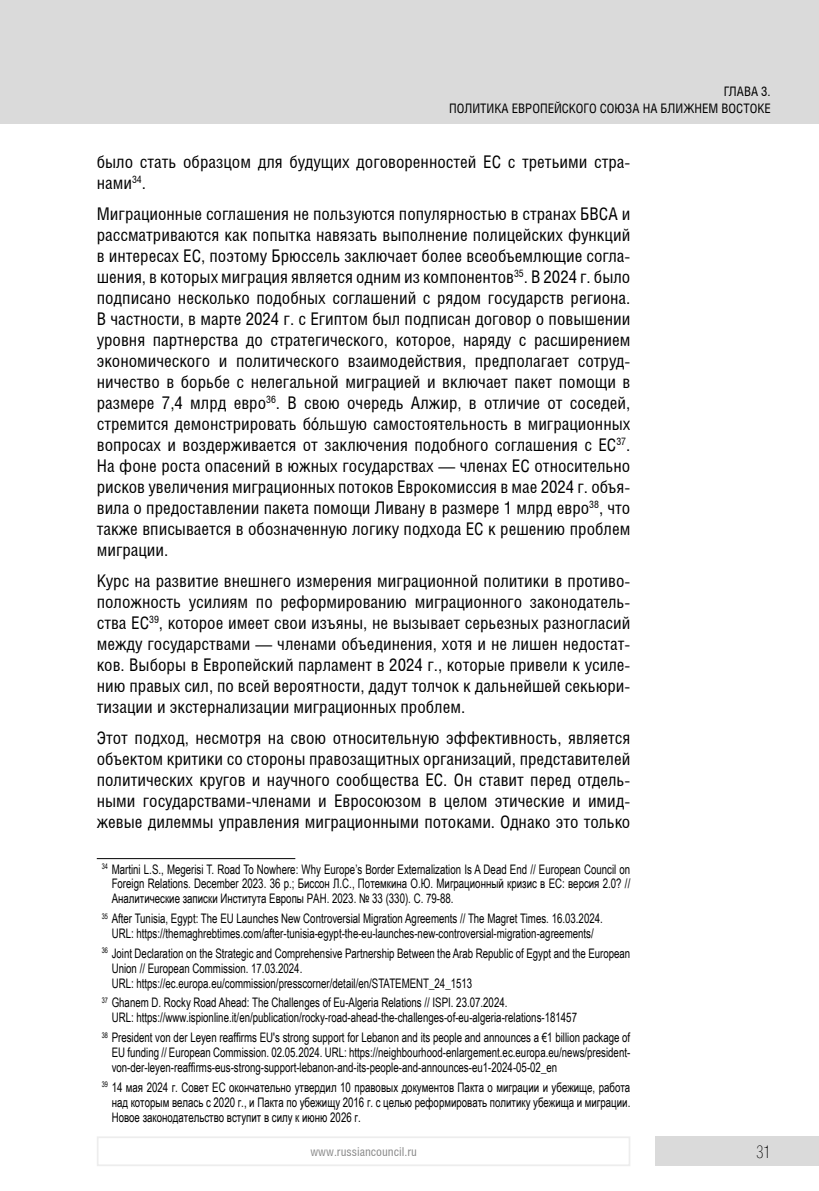
<style>
.page{position:relative;width:819px;height:1191px;background:#fff}
.page>*{position:absolute;margin:0;border:0;box-sizing:border-box;transform-origin:0 0}
.Основной_текст{font:17.5px/21px "Helios Cond";color:#000;text-align:justify}
.t1{font:17.5px "Helios Cond Thin C";color:#000}
.Сноска_с_чертой{font:13.12px/14.9px "Arial Narrow";color:#000;text-align:justify;scale:.9 1}
.Сноска_http__копия{font:13.12px "Arial Narrow";color:#000;scale:.9 1}
.Kolontitul_X_X{font:13.12px/17.5px "Helios Cond";color:#000;text-align:right}
.t2{font:12.25px "Helios Cond";color:#878787}
.s1{font-family:"Arial Narrow"}
</style>
<div class="page">
<div style="left:0;top:0;width:819px;height:124px;background:#dadada"></div>
<div style="left:655px;top:1136px;width:164px;height:30px;background:#dadada"></div>
<div style="left:97px;top:1136px;width:533px;height:30px;border:2px solid #ededed"></div>
<hr style="left:97px;top:858px;width:198px;height:1px;background:#000">
<p class="Kolontitul_X_X" style="left:449px;top:82px;width:323px">ГЛАВА 3.<br>ПОЛИТИКА ЕВРОПЕЙСКОГО СОЮЗА НА БЛИЖНЕМ ВОСТОКЕ</p>
<p class="Основной_текст" style="left:97px;top:151px;width:535px">было стать образцом для будущих договоренностей ЕС с третьими стра&shy;нами<sup>34</sup>.</p>
<p class="Основной_текст" style="left:97px;top:203px;width:535px">Миграционные соглашения не пользуются популярностью в странах БВСА и рассматриваются как попытка навязать выполнение полицейских функций в интересах ЕС, поэтому Брюссель заключает более всеобъемлющие согла&shy;шения, в которых миграция является одним из компонентов<sup>35</sup>. В 2024 г. было подписано несколько подобных соглашений с рядом государств региона.<br>В частности, в марте 2024 г. с Египтом был подписан договор о повышении уровня партнерства до стратегического, которое, наряду с расширением экономического и политического взаимодействия, предполагает сотруд&shy;ничество в борьбе с нелегальной миграцией и включает пакет помощи в размере 7,4 млрд евро<sup>36</sup>. В свою очередь Алжир, в отличие от соседей, стремится демонстрировать б<span class="s1">ó</span>льшую самостоятельность в миграционных вопросах и воздерживается от заключения подобного соглашения с ЕС<sup>37</sup>.<br>На фоне роста опасений в южных государствах — членах ЕС относительно рисков увеличения миграционных потоков Еврокомиссия в мае 2024 г. объя&shy;вила о предоставлении пакета помощи Ливану в размере 1 млрд евро<sup>38</sup>, что также вписывается в обозначенную логику подхода ЕС к решению проблем миграции.</p>
<p class="Основной_текст" style="left:97px;top:569px;width:535px">Курс на развитие внешнего измерения миграционной политики в противо&shy;положность усилиям по реформированию миграционного законодатель&shy;ства ЕС<sup>39</sup>, которое имеет свои изъяны, не вызывает серьезных разногласий между государствами — членами объединения, хотя и не лишен недостат&shy;ков. Выборы в Европейский парламент в 2024 г., которые привели к усиле&shy;нию правых сил, по всей вероятности, дадут толчок к дальнейшей секьюри&shy;тизации и экстернализации миграционных проблем.</p>
<p class="Основной_текст" style="left:97px;top:726px;width:535px">Этот подход, несмотря на свою относительную эффективность, является объектом критики со стороны правозащитных организаций, представителей политических кругов и научного сообщества ЕС. Он ставит перед отдель&shy;ными государствами-членами и Евросоюзом в целом этические и имид&shy;жевые дилеммы управления миграционными потоками. Однако это только</p>
<p class="Сноска_с_чертой" style="left:112px;top:861px;width:577px;text-indent:-10px"><sup>34</sup> Martini L.S., Megerisi T. Road To Nowhere: Why Europe’s Border Externalization Is A Dead End // European Council on Foreign Relations. December 2023. 36 p.; Биссон Л.С., Потемкина О.Ю. Миграционный кризис в ЕС: версия 2.0? // Аналитические записки Института Европы РАН. 2023. № 33 (330). С. 79-88.</p>
<p class="Сноска_с_чертой" style="left:102px;top:910px;width:558px"><sup>35</sup> After Tunisia, Egypt: The EU Launches New Controversial Migration Agreements // The Magret Times. 16.03.2024.</p>
<p class="Сноска_http__копия" style="left:112px;top:923px;width:537px">URL: https://themaghrebtimes.com/after-tunisia-egypt-the-eu-launches-new-controversial-migration-agreements/</p>
<p class="Сноска_с_чертой" style="left:112px;top:945px;width:577px;text-indent:-10px"><sup>36</sup> Joint Declaration on the Strategic and Comprehensive Partnership Between the Arab Republic of Egypt and the European<br>Union // European Commission. 17.03.2024.</p>
<p class="Сноска_http__копия" style="left:112px;top:973px;width:402px">URL: https://ec.europa.eu/commission/presscorner/detail/en/STATEMENT_24_1513</p>
<p class="Сноска_с_чертой" style="left:102px;top:995px;width:452px"><sup>37</sup> Ghanem D. Rocky Road Ahead: The Challenges of Eu-Algeria Relations // ISPI. 23.07.2024.</p>
<p class="Сноска_http__копия" style="left:112px;top:1008px;width:518px">URL: https://www.ispionline.it/en/publication/rocky-road-ahead-the-challenges-of-eu-algeria-relations-181457</p>
<p class="Сноска_с_чертой" style="left:112px;top:1029px;width:577px;text-indent:-10px"><sup>38</sup> President von der Leyen reaffirms EU's strong support for Lebanon and its people and announces a €1 billion package of EU funding // European Commission. 02.05.2024. URL: https://neighbourhood-enlargement.ec.europa.eu/news/president&shy;von-der-leyen-reaffirms-eus-strong-support-lebanon-and-its-people-and-announces-eu1-2024-05-02_en</p>
<p class="Сноска_с_чертой" style="left:112px;top:1079px;width:577px;text-indent:-10px"><sup>39</sup> 14 мая 2024 г. Совет ЕС окончательно утвердил 10 правовых документов Пакта о миграции и убежище, работа над которым велась с 2020 г., и Пакта по убежищу 2016 г. с целью реформировать политику убежища и миграции.<br>Новое законодательство вступит в силу к июню 2026 г.</p>
<p class="t2" style="left:310px;top:1144px;width:108px">www.russiancouncil.ru</p>
<p class="t1" style="left:756px;top:1142px;width:16px">31</p>
</div>
